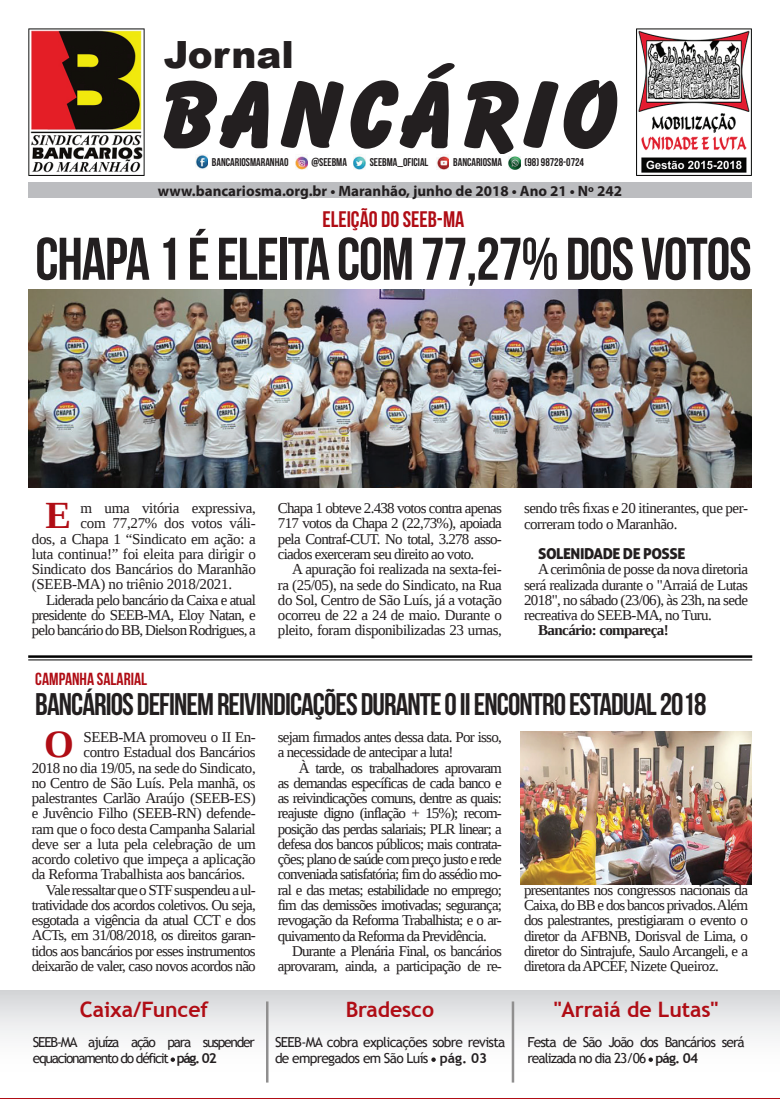
<style>
.page{position:relative;width:780px;height:1099px;background:#fff}
.page>*{position:absolute;margin:0;border:0;box-sizing:border-box;transform-origin:0 0}
.t1{font:60px "Bebas Neue";letter-spacing:-.02em;color:#231f20}
.t2{font:700 38.25px "Liberation Serif";color:#b00d15}
.t3{font:900 37.5px "Arial";color:#231f20}
.t4{font:31.25px "Bebas Neue";letter-spacing:-.03em;color:#231f20}
.t5{font:22.5px "Bebas Neue";color:#b00d15}
.t6{font:700 21.25px "Trebuchet MS";letter-spacing:-.005em;color:#b00d15}
.t7{font:17.5px "Bebas Neue";color:#b00d15}
.t8{font:15px/15.2px "Liberation Serif";letter-spacing:-.04em;color:#231f20;text-align:justify}
.t9{font:15px "Liberation Serif";letter-spacing:-.02em;color:#231f20}
.t10{font:700 15px "Myriad Pro";color:#231f20}
.t11{font:700 15px "Liberation Serif";letter-spacing:-.04em;color:#231f20}
.t12{font:15px "Aller Display";letter-spacing:-.03em;color:#231f20}
.t13{font:13.75px/16.5px "Trebuchet MS";letter-spacing:-.05em;color:#231f20}
.t14{font:13.75px/16.5px "Trebuchet MS";letter-spacing:-.09em;color:#231f20}
.t15{font:13.75px/16.5px "Trebuchet MS";letter-spacing:-.07em;color:#231f20}
.t16{font:11.25px "Bebas Neue";color:#231f20}
.s1{font-weight:700}
</style>
<div class="page">
<div style="left:28px;top:182px;width:723px;height:16px;background:#bcbdc0"></div>
<svg style="left:164px;top:63px;width:453px;height:91px"></svg>
<img style="left:636px;top:28px;width:115px;height:147px">
<img style="left:29px;top:29px;width:115px;height:146px">
<img style="left:196px;top:155px;width:12px;height:14px">
<img style="left:295px;top:155px;width:13px;height:15px">
<img style="left:353px;top:156px;width:13px;height:14px">
<img style="left:437px;top:156px;width:12px;height:14px">
<img style="left:508px;top:156px;width:13px;height:14px">
<div style="left:0;top:990px;width:780px;height:107px;background:linear-gradient(to bottom,#dcdddf,#fff)"></div>
<svg style="left:170px;top:1057px;width:5px;height:4px"></svg>
<svg style="left:431px;top:1057px;width:5px;height:4px"></svg>
<svg style="left:648px;top:1057px;width:5px;height:4px"></svg>
<hr style="left:266px;top:1001px;width:2px;height:81px;background:#908f8f">
<hr style="left:511px;top:1001px;width:3px;height:81px;background:#908f8f">
<hr style="left:28px;top:655px;width:724px;height:2px;background:#000">
<hr style="left:28px;top:659px;width:724px;height:1px;background:#000">
<img style="left:28px;top:289px;width:723px;height:198px">
<img style="left:520px;top:731px;width:231px;height:153px">
<h3 class="t3" style="left:164px;top:33px;width:132px">Jornal</h3>
<p class="t16" style="left:212px;top:156px;width:78px">BANCARIOSMARANHAO</p>
<p class="t16" style="left:311px;top:156px;width:37px">@SEEBMA</p>
<p class="t16" style="left:370px;top:156px;width:60px">SEEBMA_OFICIAL</p>
<p class="t16" style="left:453px;top:156px;width:50px">BANCARIOSMA</p>
<p class="t16" style="left:524px;top:156px;width:61px">(98) 98728-0724</p>
<p class="t10" style="left:158px;top:181px;width:466px">www.bancariosma.org.br • Maranhão, junho de 2018 • Ano 21 • Nº 242</p>
<h3 class="t5" style="left:322px;top:207px;width:143px">ELEIÇÃO DO SEEB-MA</h3>
<h1 class="t1" style="left:35px;top:226px;width:717px">CHAPA 1 É ELEITA COM 77,27% DOS VOTOS</h1>
<h2 class="t2" style="left:45px;top:490px;width:27px">E</h2>
<p class="t9" style="left:80px;top:498px;width:177px">m uma vitória expressiva,</p>
<p class="t9" style="left:80px;top:513px;width:177px">com 77,27% dos votos váli-</p>
<p class="t9" style="left:32px;top:529px;width:225px">dos, a Chapa 1 “Sindicato em ação: a</p>
<p class="t9" style="left:32px;top:544px;width:225px">luta continua!” foi eleita para dirigir o</p>
<p class="t9" style="left:32px;top:559px;width:225px">Sindicato dos Bancários do Maranhão</p>
<p class="t9" style="left:32px;top:574px;width:202px">(SEEB-MA) no triênio 2018/2021.</p>
<p class="t8" style="left:46px;top:592px;width:211px">Liderada pelo bancário da Caixa e atual</p>
<p class="t8" style="left:32px;top:607px;width:225px">presidente do SEEB-MA, Eloy Natan, e</p>
<p class="t8" style="left:32px;top:622px;width:225px">pelo bancário do BB, Dielson Rodrigues, a</p>
<p class="t8" style="left:278px;top:500px;width:225px">Chapa 1 obteve 2.438 votos contra apenas 717 votos da Chapa 2 (22,73%), apoiada pela Contraf-CUT. No total, 3.278 asso&shy;ciados exerceram seu direito ao voto.</p>
<p class="t8" style="left:278px;top:561px;width:225px;text-indent:14px">A apuração foi realizada na sexta-fei&shy;ra (25/05), na sede do Sindicato, na Rua do Sol, Centro de São Luís, já a votação ocorreu de 22 a 24 de maio. Durante o pleito, foram disponibilizadas 23 urnas,</p>
<p class="t8" style="left:524px;top:500px;width:225px">sendo três fixas e 20 itinerantes, que per&shy;correram todo o Maranhão.</p>
<p class="t12" style="left:538px;top:544px;width:148px">SOLENIDADE DE POSSE</p>
<p class="t8" style="left:524px;top:561px;width:225px;text-indent:14px">A cerimônia de posse da nova diretoria será realizada durante o "Arraiá de Lutas 2018", no sábado (23/06), às 23h, na sede recreativa do SEEB-MA, no Turu.</p>
<p class="t11" style="left:538px;top:620px;width:132px">Bancário: compareça!</p>
<p class="t7" style="left:35px;top:669px;width:113px">CAMPANHA SALARIAL</p>
<h3 class="t4" style="left:35px;top:686px;width:672px">BANCÁRIOS DEFINEM REIVINDICAÇÕES DURANTE O II ENCONTRO ESTADUAL 2018</h3>
<h2 class="t2" style="left:44px;top:718px;width:31px">O</h2>
<p class="t8" style="left:83px;top:729px;width:174px">SEEB-MA promoveu o II En-</p>
<p class="t8" style="left:278px;top:729px;width:225px">sejam firmados antes dessa data. Por isso, a necessidade de antecipar a luta!</p>
<p class="t8" style="left:278px;top:760px;width:225px;text-indent:21px">À tarde, os trabalhadores aprovaram as demandas específicas de cada banco e as reivindicações comuns, dentre as quais: reajuste digno (inflação + 15%); recom&shy;posição das perdas salariais; PLR linear; a defesa dos bancos públicos; mais contrata&shy;ções; plano de saúde com preço justo e rede conveniada satisfatória; fim do assédio mo&shy;ral e das metas; estabilidade no emprego; fim das demissões imotivadas; segurança; revogação da Reforma Trabalhista; e o ar&shy;quivamento da Reforma da Previdência.</p>
<p class="t8" style="left:278px;top:943px;width:225px;text-align:right">Durante a Plenária Final, os bancários aprovaram, ainda, a participação de re-</p>
<p class="t8" style="left:83px;top:744px;width:174px">contro Estadual dos Bancários</p>
<p class="t8" style="left:32px;top:759px;width:225px">2018 no dia 19/05, na sede do Sindicato,</p>
<p class="t8" style="left:32px;top:775px;width:225px">no Centro de São Luís. Pela manhã, os</p>
<p class="t8" style="left:32px;top:790px;width:225px">palestrantes Carlão Araújo (SEEB-ES)</p>
<p class="t8" style="left:32px;top:805px;width:225px">e Juvêncio Filho (SEEB-RN) defende-</p>
<p class="t8" style="left:32px;top:820px;width:225px">ram que o foco desta Campanha Salarial</p>
<p class="t8" style="left:32px;top:836px;width:225px">deve ser a luta pela celebração de um</p>
<p class="t8" style="left:32px;top:851px;width:225px">acordo coletivo que impeça a aplicação</p>
<p class="t8" style="left:32px;top:866px;width:215px">da Reforma Trabalhista aos bancários.</p>
<p class="t8" style="left:46px;top:881px;width:211px">Vale ressaltar que o STF suspendeu a ul-</p>
<p class="t8" style="left:32px;top:897px;width:225px">tratividade dos acordos coletivos. Ou seja,</p>
<p class="t8" style="left:32px;top:912px;width:225px">esgotada a vigência da atual CCT e dos</p>
<p class="t8" style="left:32px;top:927px;width:225px">ACTs, em 31/08/2018, os direitos garan-</p>
<p class="t8" style="left:32px;top:943px;width:225px">tidos aos bancários por esses instrumentos</p>
<p class="t8" style="left:32px;top:958px;width:225px">deixarão de valer, caso novos acordos não</p>
<p class="t8" style="left:524px;top:882px;width:225px">presentantes nos congressos nacionais da Caixa, do BB e dos bancos privados. Além dos palestrantes, prestigiaram o evento o diretor da AFBNB, Dorisval de Lima, o diretor do Sintrajufe, Saulo Arcangeli, e a diretora da APCEF, Nizete Queiroz.</p>
<h3 class="t6" style="left:80px;top:996px;width:130px">Caixa/Funcef</h3>
<h3 class="t6" style="left:346px;top:996px;width:90px">Bradesco</h3>
<h3 class="t6" style="left:553px;top:996px;width:166px">"Arraiá de Lutas"</h3>
<p class="t14" style="left:33px;top:1033px;width:223px">SEEB-MA ajuíza ação para suspender equacionamento do déficit <span class="s1">pág. 02</span></p>
<p class="t13" style="left:275px;top:1033px;width:232px">SEEB-MA cobra explicações sobre revista de empregados em São Luís <span class="s1">pág. 03</span></p>
<p class="t15" style="left:527px;top:1033px;width:219px">Festa de São João dos Bancários será realizada no dia 23/06 <span class="s1">pág. 04</span></p>
</div>
